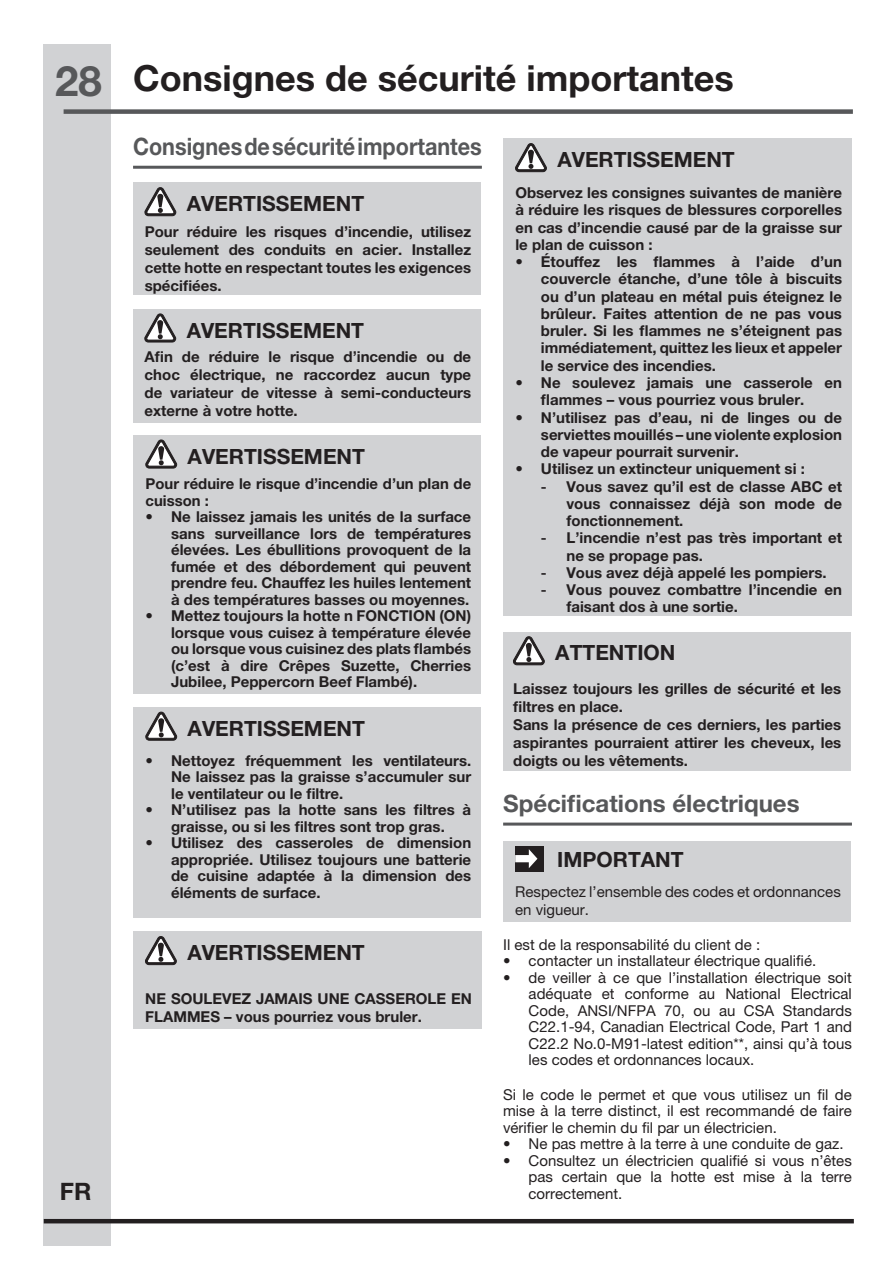
<style>
.page{position:relative;width:895px;height:1268px;background:#fff}
.page>*{position:absolute;margin:0;border:0;box-sizing:border-box;transform-origin:0 0}
.t1{font:700 42px "Helvetica Neue LT Pro";color:#57585a}
.t2{font:700 36px "Helvetica Neue LT Pro";color:#231f20}
.t3{font:700 24px "Helvetica Neue LT Pro";color:#57585a;scale:.9 1}
.t4{font:700 24px "Helvetica Neue LT Pro";color:#57585a}
.t5{font:700 24px "Helvetica Neue LT Pro";color:#231f20}
.t6{font:700 21px "Helvetica Neue LT Pro";color:#231f20}
.t7{font:700 15px/16.5px "Helvetica Neue LT Pro";color:#231f20;text-align:justify}
.t8{font:15px/16.5px "Helvetica Neue LT Pro";color:#231f20;text-align:justify}
.s1{font-weight:500}
</style>
<div class="page">
<div style="left:44px;top:44px;width:67px;height:1201px;background:#d1d2d4"></div>
<div style="left:44px;top:1218px;width:810px;height:5px;background:#231f20"></div>
<div style="left:64px;top:109px;width:789px;height:5px;background:#57585a"></div>
<hr style="left:133px;top:166px;width:349px;height:3px;background:#57585a">
<div style="left:133px;top:182px;width:348px;height:112px;background:#d1d2d4"></div>
<svg style="left:145px;top:187px;width:31px;height:29px"></svg>
<div style="left:133px;top:309px;width:348px;height:113px;background:#d1d2d4"></div>
<svg style="left:144px;top:313px;width:32px;height:29px"></svg>
<div style="left:133px;top:435px;width:348px;height:258px;background:#d1d2d4"></div>
<svg style="left:145px;top:439px;width:32px;height:29px"></svg>
<div style="left:133px;top:707px;width:348px;height:210px;background:#d1d2d4"></div>
<svg style="left:145px;top:711px;width:32px;height:29px"></svg>
<div style="left:133px;top:930px;width:349px;height:98px;background:#d1d2d4"></div>
<svg style="left:145px;top:936px;width:32px;height:28px"></svg>
<hr style="left:503px;top:822px;width:349px;height:3px;background:#57585a">
<div style="left:503px;top:138px;width:349px;height:478px;background:#d1d2d4"></div>
<svg style="left:515px;top:143px;width:32px;height:29px"></svg>
<div style="left:503px;top:631px;width:348px;height:139px;background:#d1d2d4"></div>
<svg style="left:513px;top:636px;width:31px;height:29px"></svg>
<div style="left:503px;top:840px;width:348px;height:81px;background:#d1d2d4"></div>
<div style="left:515px;top:845px;width:28px;height:26px;background:#231f20"></div>
<svg style="left:515px;top:849px;width:22px;height:19px"></svg>
<h1 class="t1" style="left:55px;top:55px;width:48px">28</h1>
<h3 class="t5" style="left:60px;top:1176px;width:33px">FR</h3>
<h2 class="t2" style="left:133px;top:56px;width:602px">Consignes de sécurité importantes</h2>
<h3 class="t3" style="left:133px;top:132px;width:389px">Consignes de sécurité importantes</h3>
<h3 class="t6" style="left:187px;top:191px;width:179px">AVERTISSEMENT</h3>
<p class="t7" style="left:145px;top:222px;width:328px;line-height:18px">Pour réduire les risques d’incendie, utilisez seulement des conduits en acier. Installez cette hotte en respectant toutes les exigences spécifiées.</p>
<h3 class="t6" style="left:187px;top:317px;width:179px">AVERTISSEMENT</h3>
<p class="t7" style="left:145px;top:347px;width:328px;line-height:18px">Afin de réduire le risque d’incendie ou de choc électrique, ne raccordez aucun type de variateur de vitesse à semi-conducteurs externe à votre hotte.</p>
<h3 class="t6" style="left:188px;top:443px;width:179px">AVERTISSEMENT</h3>
<p class="t7" style="left:146px;top:475px;width:327px">Pour réduire le risque d’incendie d’un plan de cuisson :</p>
<p class="t7" style="left:171px;top:508px;width:301px;text-indent:-25px">• Ne laissez jamais les unités de la surface sans surveillance lors de températures élevées. Les ébullitions provoquent de la fumée et des débordement qui peuvent prendre feu. Chauffez les huiles lentement à des températures basses ou moyennes.</p>
<p class="t7" style="left:171px;top:607px;width:302px;text-indent:-25px">• Mettez toujours la hotte n FONCTION (ON) lorsque vous cuisez à température élevée ou lorsque vous cuisinez des plats flambés (c’est à dire Crêpes Suzette, Cherries Jubilee, Peppercorn Beef Flambé).</p>
<h3 class="t6" style="left:188px;top:715px;width:179px">AVERTISSEMENT</h3>
<p class="t7" style="left:171px;top:751px;width:301px;text-indent:-26px">• Nettoyez fréquemment les ventilateurs.<br>Ne laissez pas la graisse s’accumuler sur le ventilateur ou le filtre.</p>
<p class="t7" style="left:146px;top:801px;width:327px;text-align:center">• N’utilisez pas la hotte sans les filtres à graisse, ou si les filtres sont trop gras.</p>
<p class="t7" style="left:171px;top:834px;width:301px;text-indent:-26px">• Utilisez des casseroles de dimension appropriée. Utilisez toujours une batterie de cuisine adaptée à la dimension des éléments de surface.</p>
<h3 class="t6" style="left:187px;top:939px;width:179px">AVERTISSEMENT</h3>
<p class="t7" style="left:145px;top:988px;width:328px;line-height:18px">NE SOULEVEZ JAMAIS UNE CASSEROLE EN<br>FLAMMES – vous pourriez vous bruler.</p>
<h3 class="t6" style="left:557px;top:147px;width:179px">AVERTISSEMENT</h3>
<p class="t7" style="left:515px;top:184px;width:328px;line-height:17.2px">Observez les consignes suivantes de manière à réduire les risques de blessures corporelles en cas d’incendie causé par de la graisse sur le plan de cuisson :</p>
<p class="t7" style="left:541px;top:253px;width:303px;line-height:17.2px;text-indent:-26px">• Étouffez les flammes à l’aide d’un couvercle étanche, d’une tôle à biscuits ou d’un plateau en métal puis éteignez le brûleur. Faites attention de ne pas vous bruler. Si les flammes ne s’éteignent pas immédiatement, quittez les lieux et appeler le service des incendies.</p>
<p class="t7" style="left:541px;top:373px;width:302px;line-height:17.2px;text-indent:-26px">• Ne soulevez jamais une casserole en flammes – vous pourriez vous bruler.</p>
<p class="t7" style="left:541px;top:408px;width:303px;line-height:17.2px;text-indent:-26px">• N’utilisez pas d’eau, ni de linges ou de serviettes mouillés – une violente explosion de vapeur pourrait survenir.</p>
<p class="t7" style="left:515px;top:460px;width:291px">• Utilisez un extincteur uniquement si :</p>
<p class="t7" style="left:566px;top:477px;width:277px;line-height:17.2px;text-indent:-26px"><span class="s1">-</span> Vous savez qu’il est de classe ABC et vous connaissez déjà son mode de fonctionnement.</p>
<p class="t7" style="left:566px;top:529px;width:277px;line-height:17.2px;text-indent:-26px"><span class="s1">-</span> L’incendie n’est pas très important et ne se propage pas.</p>
<p class="t7" style="left:541px;top:564px;width:287px"><span class="s1">-</span> Vous avez déjà appelé les pompiers.</p>
<p class="t7" style="left:566px;top:580px;width:277px;line-height:17.2px;text-indent:-26px"><span class="s1">-</span> Vous pouvez combattre l’incendie en faisant dos à une sortie.</p>
<h3 class="t6" style="left:555px;top:640px;width:122px">ATTENTION</h3>
<p class="t7" style="left:513px;top:678px;width:329px;line-height:18px;text-align:left">Laissez toujours les grilles de sécurité et les filtres en place.<br>Sans la présence de ces derniers, les parties aspirantes pourraient attirer les cheveux, les doigts ou les vêtements.</p>
<h3 class="t4" style="left:503px;top:788px;width:298px">Spécifications électriques</h3>
<h3 class="t6" style="left:557px;top:846px;width:128px">IMPORTANT</h3>
<p class="t8" style="left:515px;top:882px;width:327px;line-height:18px">Respectez l’ensemble des codes et ordonnances en vigueur.</p>
<p class="t8" style="left:503px;top:935px;width:258px">Il est de la responsabilité du client de :</p>
<p class="t8" style="left:503px;top:952px;width:315px">• contacter un installateur électrique qualifié.</p>
<p class="t8" style="left:528px;top:968px;width:325px;text-indent:-26px">• de veiller à ce que l’installation électrique soit adéquate et conforme au National Electrical Code, ANSI/NFPA 70, ou au CSA Standards C22.1-94, Canadian Electrical Code, Part 1 and C22.2 No.0-M91-latest edition**, ainsi qu’à tous les codes et ordonnances locaux.</p>
<p class="t8" style="left:503px;top:1085px;width:350px">Si le code le permet et que vous utilisez un fil de mise à la terre distinct, il est recommandé de faire vérifier le chemin du fil par un électricien.</p>
<p class="t8" style="left:503px;top:1135px;width:342px">• Ne pas mettre à la terre à une conduite de gaz.</p>
<p class="t8" style="left:528px;top:1151px;width:325px;text-indent:-25px">• Consultez un électricien qualifié si vous n’êtes pas certain que la hotte est mise à la terre correctement.</p>
</div>
